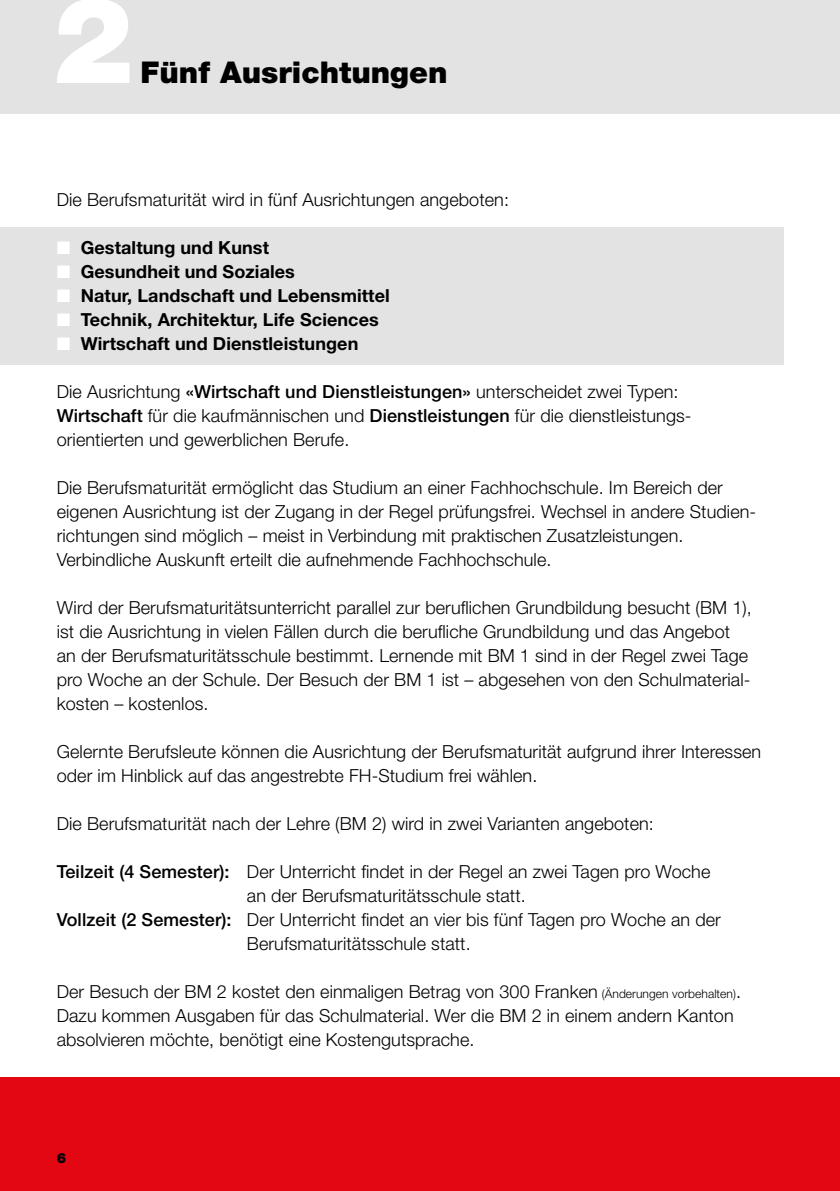
<style>
.page{position:relative;width:840px;height:1191px;background:#fff}
.page>*{position:absolute;margin:0;border:0;box-sizing:border-box;transform-origin:0 0}
.t1{font:900 120px "Helvetica Neue";color:#fff}
.t2{font:900 30px "Helvetica Neue";color:#000}
.t3{font:300 18px/24px "Helvetica Neue";letter-spacing:.005em;color:#000}
.t4{font:700 18px "Helvetica Neue";letter-spacing:.005em;color:#000}
.t5{font:900 14px "Helvetica Neue";color:#000}
.s1{color:#fff}
.s2{font-weight:500}
.s3{font-size:12px}
</style>
<div class="page">
<div style="left:0;top:0;width:839px;height:113px;background:#e3e3e3"></div>
<div style="left:0;top:227px;width:782px;height:138px;background:#e3e3e3"></div>
<div style="left:0;top:1077px;width:839px;height:114px;background:#e30613"></div>
<h1 class="t1" style="left:53px;top:-31px;width:82px">2</h1>
<h2 class="t2" style="left:140px;top:54px;width:308px">Fünf Ausrichtungen</h2>
<p class="t3" style="left:57px;top:187px;width:453px">Die Berufsmaturität wird in fünf Ausrichtungen angeboten:</p>
<p class="t4" style="left:57px;top:236px;width:214px"><span class="s1">■</span> Gestaltung und Kunst</p>
<p class="t4" style="left:57px;top:260px;width:239px"><span class="s1">■</span> Gesundheit und Soziales</p>
<p class="t4" style="left:57px;top:284px;width:334px"><span class="s1">■</span> Natur, Landschaft und Lebensmittel</p>
<p class="t4" style="left:57px;top:308px;width:323px"><span class="s1">■</span> Technik, Architektur, Life Sciences</p>
<p class="t4" style="left:57px;top:332px;width:303px"><span class="s1">■</span> Wirtschaft und Dienstleistungen</p>
<p class="t3" style="left:57px;top:379px;width:636px">Die Ausrichtung <span class="s2">«Wirtschaft und Dienstleistungen»</span> unterscheidet zwei Typen:<br><span class="s2">Wirtschaft</span> für die kaufmännischen und <span class="s2">Dienstleistungen</span> für die dienstleistungs&shy;orientierten und gewerblichen Berufe.</p>
<p class="t3" style="left:57px;top:475px;width:700px">Die Berufsmaturität ermöglicht das Studium an einer Fachhochschule. Im Bereich der eigenen Ausrichtung ist der Zugang in der Regel prüfungsfrei. Wechsel in andere Studien&shy;richtungen sind möglich – meist in Verbindung mit praktischen Zusatzleistungen.<br>Verbindliche Auskunft erteilt die aufnehmende Fachhochschule.</p>
<p class="t3" style="left:57px;top:595px;width:696px">Wird der Berufsmaturitätsunterricht parallel zur beruflichen Grundbildung besucht (BM 1), ist die Ausrichtung in vielen Fällen durch die berufliche Grundbildung und das Angebot an der Berufsmaturitätsschule bestimmt. Lernende mit BM 1 sind in der Regel zwei Tage pro Woche an der Schule. Der Besuch der BM 1 ist – abgesehen von den Schulmaterial&shy;kosten – kostenlos.</p>
<p class="t3" style="left:57px;top:739px;width:705px">Gelernte Berufsleute können die Ausrichtung der Berufsmaturität aufgrund ihrer Interessen oder im Hinblick auf das angestrebte FH-Studium frei wählen.</p>
<p class="t3" style="left:57px;top:811px;width:598px">Die Berufsmaturität nach der Lehre (BM 2) wird in zwei Varianten angeboten:</p>
<p class="t3" style="left:57px;top:859px;width:654px"><span class="s2">Teilzeit (4 Semester):</span> Der Unterricht findet in der Regel an zwei Tagen pro Woche</p>
<p class="t3" style="left:247px;top:883px;width:280px">an der Berufsmaturitätsschule statt.</p>
<p class="t3" style="left:57px;top:907px;width:665px"><span class="s2">Vollzeit (2 Semester):</span> Der Unterricht findet an vier bis fünf Tagen pro Woche an der</p>
<p class="t3" style="left:247px;top:931px;width:225px">Berufsmaturitätsschule statt.</p>
<p class="t3" style="left:57px;top:979px;width:685px">Der Besuch der BM 2 kostet den einmaligen Betrag von 300 Franken <span class="s3">(Änderungen vorbehalten)</span>.<br>Dazu kommen Ausgaben für das Schulmaterial. Wer die BM 2 in einem andern Kanton absolvieren möchte, benötigt eine Kostengutsprache.</p>
<p class="t5" style="left:57px;top:1149px;width:11px">6</p>
</div>
